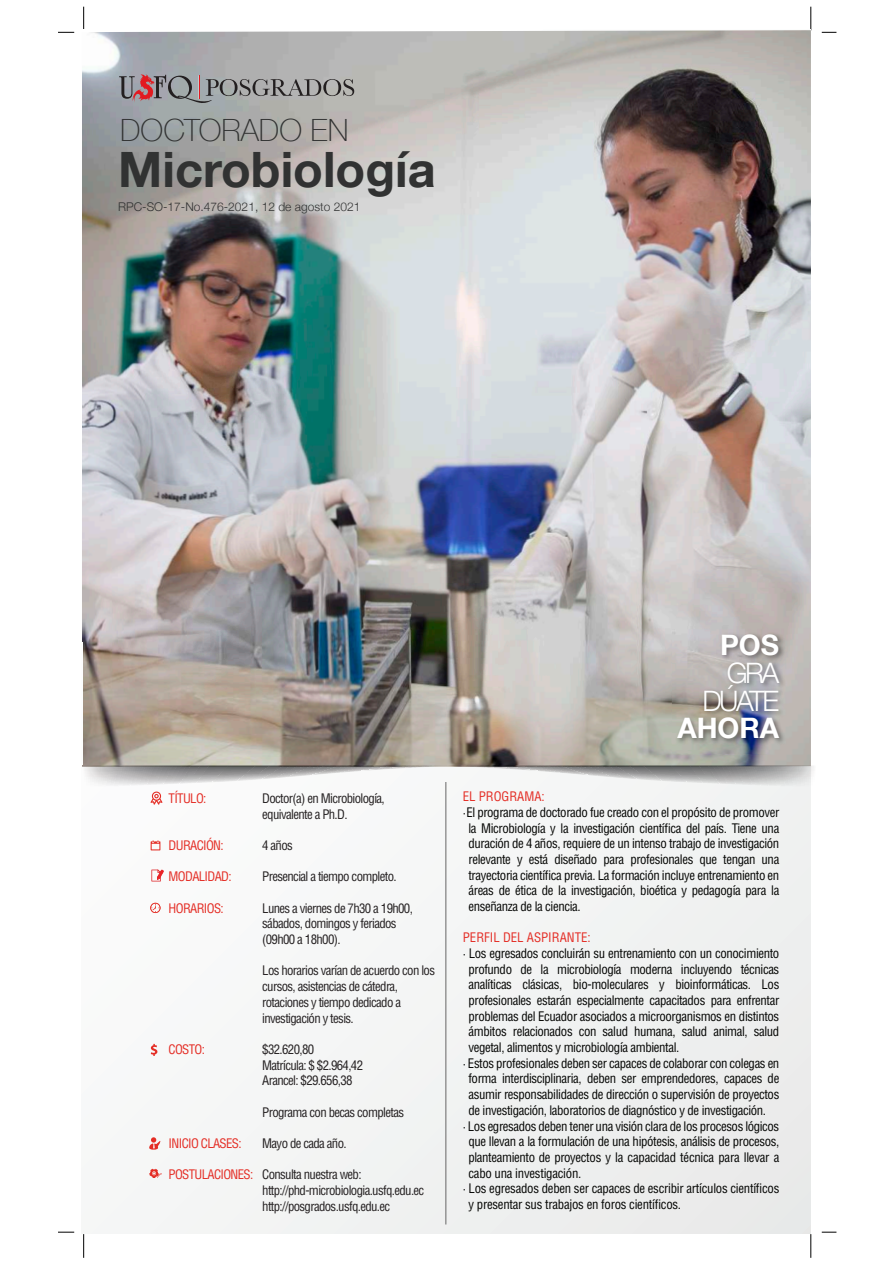
<style>
.page{position:relative;width:893px;height:1263px;background:#fff}
.page>*{position:absolute;margin:0;border:0;box-sizing:border-box;transform-origin:0 0}
.t1{font:700 48.75px "Helvetica Neue LT Com";color:#313232}
.t2{font:100 30.6px "Helvetica Neue";color:#313232}
.t3{font:700 28.2px "Helvetica Neue LT Com";color:#fff}
.t4{font:300 28.2px/27.8px "Helvetica Neue LT Com";letter-spacing:-.09em;color:#fff;text-align:right}
.t5{font:condensed 12.9px/15.6px "Helvetica LT Std";letter-spacing:-.03em;color:#040503;text-align:justify}
.t6{font:condensed 12.9px "Helvetica LT Std";color:#e42d25}
.t7{font:condensed 12.75px/15.6px "Helvetica LT Std";letter-spacing:-.05em;color:#231f20}
.t8{font:condensed 12.75px "Helvetica LT Std";letter-spacing:-.05em;color:#e42d25}
.t9{font:300 12px "Helvetica Neue";color:#313232}
</style>
<div class="page">
<svg style="left:83px;top:7px;width:1px;height:22px"></svg>
<svg style="left:58px;top:32px;width:16px;height:1px"></svg>
<svg style="left:58px;top:1232px;width:16px;height:1px"></svg>
<svg style="left:83px;top:1234px;width:1px;height:24px"></svg>
<svg style="left:810px;top:7px;width:1px;height:22px"></svg>
<svg style="left:822px;top:32px;width:14px;height:1px"></svg>
<svg style="left:822px;top:1232px;width:14px;height:1px"></svg>
<svg style="left:810px;top:1234px;width:1px;height:24px"></svg>
<div style="left:82px;top:30px;width:729px;height:1203px;background:#f3f4f4"></div>
<img style="left:82px;top:30px;width:729px;height:735px">
<img style="left:673px;top:627px;width:115px;height:126px">
<hr style="left:446px;top:782px;width:1px;height:442px;background:#676666">
<svg style="left:82px;top:765px;width:732px;height:40px"></svg>
<svg style="left:150px;top:903px;width:11px;height:10px"></svg>
<svg style="left:151px;top:869px;width:13px;height:12px"></svg>
<svg style="left:151px;top:840px;width:9px;height:10px"></svg>
<svg style="left:151px;top:1044px;width:6px;height:12px"></svg>
<svg style="left:149px;top:1137px;width:12px;height:13px"></svg>
<svg style="left:149px;top:1169px;width:13px;height:9px"></svg>
<svg style="left:119px;top:74px;width:235px;height:30px;background:#989394"></svg>
<h2 class="t2" style="left:120px;top:107px;width:230px">DOCTORADO EN</h2>
<h1 class="t1" style="left:118px;top:139px;width:319px">Microbiología</h1>
<p class="t9" style="left:118px;top:197px;width:244px">RPC-SO-17-No.476-2021, 12 de agosto 2021</p>
<p class="t8" style="left:169px;top:790px;width:39px">TÍTULO:</p>
<p class="t8" style="left:169px;top:837px;width:57px">DURACIÓN:</p>
<p class="t8" style="left:169px;top:869px;width:64px">MODALIDAD:</p>
<p class="t8" style="left:169px;top:900px;width:57px">HORARIOS:</p>
<p class="t8" style="left:169px;top:1041px;width:38px">COSTO:</p>
<p class="t8" style="left:169px;top:1135px;width:74px">INICIO CLASES:</p>
<p class="t8" style="left:169px;top:1166px;width:86px">POSTULACIONES:</p>
<p class="t7" style="left:262px;top:790px;width:124px">Doctor(a) en Microbiología, equivalente a Ph.D.</p>
<p class="t7" style="left:262px;top:837px;width:32px">4 años</p>
<p class="t7" style="left:262px;top:869px;width:136px">Presencial a tiempo completo.</p>
<p class="t7" style="left:262px;top:900px;width:152px">Lunes a viernes de 7h30 a 19h00, sábados, domingos y feriados (09h00 a 18h00).</p>
<p class="t7" style="left:262px;top:963px;width:174px">Los horarios varían de acuerdo con los cursos, asistencias de cátedra, rotaciones y tiempo dedicado a investigación y tesis.</p>
<p class="t7" style="left:262px;top:1041px;width:102px">$32.620,80<br>Matrícula: $ $2.964,42<br>Arancel: $29.656,38</p>
<p class="t7" style="left:262px;top:1104px;width:143px">Programa con becas completas</p>
<p class="t7" style="left:262px;top:1135px;width:86px">Mayo de cada año.</p>
<p class="t7" style="left:262px;top:1167px;width:164px">Consulta nuestra web: http://phd-microbiologia.usfq.edu.ec http://posgrados.usfq.edu.ec</p>
<h3 class="t3" style="left:720px;top:627px;width:61px">POS</h3>
<h3 class="t4" style="left:702px;top:658px;width:78px">GRA<br>DÚATE</h3>
<h3 class="t3" style="left:677px;top:710px;width:103px">AHORA</h3>
<p class="t6" style="left:463px;top:788px;width:83px">EL PROGRAMA:</p>
<p class="t5" style="left:468px;top:804px;width:312px;text-indent:-6px">·El programa de doctorado fue creado con el propósito de promover la Microbiología y la investigación científica del país. Tiene una duración de 4 años, requiere de un intenso trabajo de investigación relevante y está diseñado para profesionales que tengan una trayectoria científica previa. La formación incluye entrenamiento en áreas de ética de la investigación, bioética y pedagogía para la enseñanza de la ciencia.</p>
<p class="t6" style="left:463px;top:930px;width:129px">PERFIL DEL ASPIRANTE:</p>
<p class="t5" style="left:463px;top:945px;width:318px">· Los egresados concluirán su entrenamiento con un conocimiento</p>
<p class="t5" style="left:468px;top:961px;width:312px">profundo de la microbiología moderna incluyendo técnicas</p>
<p class="t5" style="left:468px;top:977px;width:312px">analíticas clásicas, bio-moleculares y bioinformáticas. Los</p>
<p class="t5" style="left:468px;top:992px;width:312px">profesionales estarán especialmente capacitados para enfrentar</p>
<p class="t5" style="left:468px;top:1008px;width:312px">problemas del Ecuador asociados a microorganismos en distintos</p>
<p class="t5" style="left:468px;top:1024px;width:312px">ámbitos relacionados con salud humana, salud animal, salud</p>
<p class="t5" style="left:468px;top:1039px;width:212px">vegetal, alimentos y microbiología ambiental.</p>
<p class="t5" style="left:463px;top:1055px;width:318px">· Estos profesionales deben ser capaces de colaborar con colegas en</p>
<p class="t5" style="left:468px;top:1071px;width:312px">forma interdisciplinaria, deben ser emprendedores, capaces de</p>
<p class="t5" style="left:468px;top:1086px;width:312px">asumir responsabilidades de dirección o supervisión de proyectos</p>
<p class="t5" style="left:468px;top:1102px;width:299px">de investigación, laboratorios de diagnóstico y de investigación.</p>
<p class="t5" style="left:463px;top:1118px;width:318px">· Los egresados deben tener una visión clara de los procesos lógicos</p>
<p class="t5" style="left:468px;top:1133px;width:312px">que llevan a la formulación de una hipótesis, análisis de procesos,</p>
<p class="t5" style="left:468px;top:1149px;width:312px">planteamiento de proyectos y la capacidad técnica para llevar a</p>
<p class="t5" style="left:468px;top:1165px;width:114px">cabo una investigación.</p>
<p class="t5" style="left:463px;top:1180px;width:318px">· Los egresados deben ser capaces de escribir artículos científicos</p>
<p class="t5" style="left:468px;top:1196px;width:214px">y presentar sus trabajos en foros científicos.</p>
</div>
